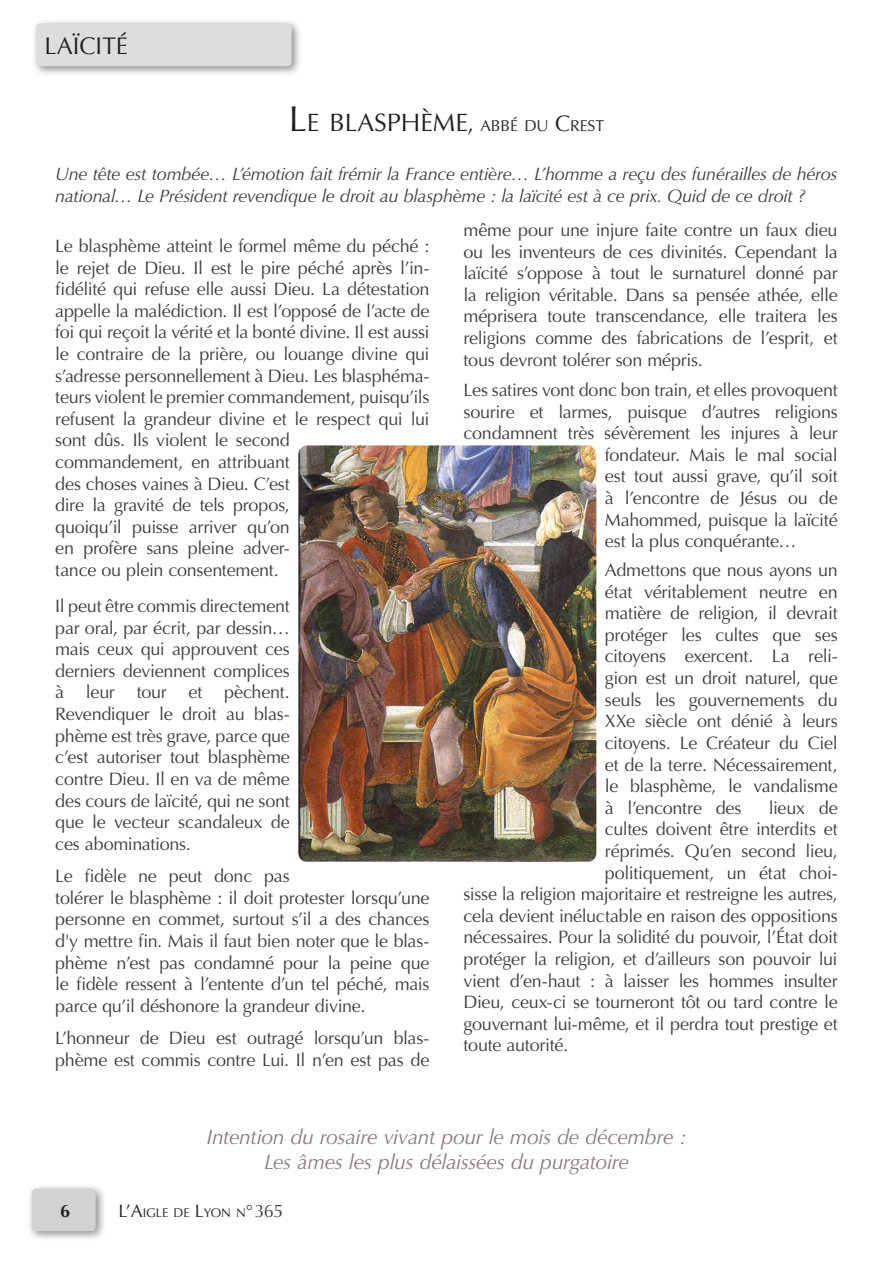
<style>
.page{position:relative;width:893px;height:1263px;background:#fff}
.page>*{position:absolute;margin:0;border:0;box-sizing:border-box;transform-origin:0 0}
.titre_des_article{font:25.2px "Optima";color:#231f20}
.entête__rectangle_gr{font:24.15px "Optima";color:#231f20}
.citation__encadré{font:italic 21px/25.2px "Optima";letter-spacing:-.015em;color:#897c82;text-align:center}
.corps{font:18px/21.6px "Optima";letter-spacing:-.015em;color:#3e3e3f}
.sous_titre__italique{font:italic 18px/21.6px "Optima";letter-spacing:-.015em;color:#3e3e3f}
.t1{font:700 18px "Optima";color:#231f20}
.t2{font:12.6px "Optima";color:#231f20}
.s1{font-size:36px}
.s2{font-size:22.5px}
.s3{font-size:15.75px}
.s4{font-size:18px}
.s5{font-size:18px;color:#3e3e3f}
</style>
<div class="page">
<div style="left:27px;top:1183px;width:80px;height:59px;background:#231f20;opacity:.5"></div>
<div style="left:32px;top:1188px;width:64px;height:43px;background:#d1d2d4;border-radius:4px"></div>
<img style="left:298px;top:445px;width:298px;height:417px">
<div style="left:31px;top:18px;width:272px;height:59px;background:#231f20;opacity:.5"></div>
<div style="left:36px;top:24px;width:255px;height:42px;background:#dcdddf;border-radius:4px"></div>
<div style="left:36px;top:23px;width:255px;height:43px;border:1px solid #dcdddf;border-radius:4px"></div>
<p class="entête__rectangle_gr" style="left:45px;top:32px;width:85px">LAÏCITÉ</p>
<p class="titre_des_article" style="left:289px;top:108px;width:317px"><span class="s1">L</span>E BLASPHÈME<span class="s2">,</span> <span class="s3">ABBÉ DU</span> <span class="s2">C</span><span class="s3">REST</span></p>
<p class="sous_titre__italique" style="left:55px;top:163px;width:784px">Une tête est tombée… L’émotion fait frémir la France entière… L’homme a reçu des funérailles de héros national… Le Président revendique le droit au blasphème : la laïcité est à ce prix. Quid de ce droit ?</p>
<p class="corps" style="left:55px;top:235px;width:376px">Le blasphème atteint le formel même du péché : le rejet de Dieu. Il est le pire péché après l’in&shy;fidélité qui refuse elle aussi Dieu. La détestation appelle la malédiction. Il est l’opposé de l’acte de foi qui reçoit la vérité et la bonté divine. Il est aussi le contraire de la prière, ou louange divine qui s’adresse personnellement à Dieu. Les blasphéma&shy;teurs violent le premier commandement, puisqu’ils refusent la grandeur divine et le respect qui lui sont dûs. Ils violent le second<br>commandement, en attribuant<br>des choses vaines à Dieu. C’est<br>dire la gravité de tels propos,<br>quoiqu’il puisse arriver qu’on<br>en profère sans pleine adver-<br>tance ou plein consentement.</p>
<p class="corps" style="left:55px;top:595px;width:236px;text-align:justify">Il peut être commis directement par oral, par écrit, par dessin… mais ceux qui approuvent ces derniers deviennent complices à leur tour et pèchent.<br>Revendiquer le droit au blas&shy;phème est très grave, parce que c’est autoriser tout blasphème contre Dieu. Il en va de même des cours de laïcité, qui ne sont que le vecteur scandaleux de ces abominations.</p>
<p class="corps" style="left:55px;top:865px;width:376px">Le fidèle ne peut donc pas<br>tolérer le blasphème : il doit protester lorsqu’une personne en commet, surtout s’il a des chances d'y mettre fin. Mais il faut bien noter que le blas&shy;phème n’est pas condamné pour la peine que le fidèle ressent à l’entente d’un tel péché, mais parce qu’il déshonore la grandeur divine.</p>
<p class="corps" style="left:55px;top:1027px;width:376px">L’honneur de Dieu est outragé lorsqu’un blas&shy;phème est commis contre Lui. Il n’en est pas de</p>
<p class="corps" style="left:463px;top:219px;width:376px;text-align:justify">même pour une injure faite contre un faux dieu ou les inventeurs de ces divinités. Cependant la laïcité s’oppose à tout le surnaturel donné par la religion véritable. Dans sa pensée athée, elle méprisera toute transcendance, elle traitera les religions comme des fabrications de l’esprit, et tous devront tolérer son mépris.</p>
<p class="corps" style="left:463px;top:379px;width:376px">Les satires vont donc bon train, et elles provoquent</p>
<p class="corps" style="left:463px;top:401px;width:376px">sourire et larmes, puisque d’autres religions</p>
<p class="corps" style="left:463px;top:423px;width:376px">condamnent très sévèrement les injures à leur</p>
<p class="corps" style="left:605px;top:444px;width:234px">fondateur. Mais le mal social</p>
<p class="corps" style="left:605px;top:466px;width:234px">est tout aussi grave, qu’il soit</p>
<p class="corps" style="left:605px;top:487px;width:234px">à l’encontre de Jésus ou de</p>
<p class="corps" style="left:605px;top:509px;width:234px">Mahommed, puisque la laïcité</p>
<p class="corps" style="left:605px;top:531px;width:193px">est la plus conquérante…</p>
<p class="corps" style="left:605px;top:559px;width:234px;text-align:justify">Admettons que nous ayons un état véritablement neutre en matière de religion, il devrait protéger les cultes que ses citoyens exercent. La reli&shy;gion est un droit naturel, que seuls les gouvernements du XXe siècle ont dénié à leurs citoyens. Le Créateur du Ciel et de la terre. Nécessairement, le blasphème, le vandalisme à l’encontre des</p>
<p class="corps" style="left:769px;top:797px;width:70px">lieux de</p>
<p class="corps" style="left:605px;top:819px;width:234px">cultes doivent être interdits et</p>
<p class="corps" style="left:605px;top:840px;width:234px">réprimés. Qu’en second lieu,</p>
<p class="corps" style="left:605px;top:862px;width:234px">politiquement, un état choi-</p>
<p class="corps" style="left:463px;top:883px;width:376px">sisse la religion majoritaire et restreigne les autres,</p>
<p class="corps" style="left:463px;top:905px;width:376px">cela devient inéluctable en raison des oppositions</p>
<p class="corps" style="left:463px;top:927px;width:376px">nécessaires. Pour la solidité du pouvoir, l’État doit</p>
<p class="corps" style="left:463px;top:948px;width:376px">protéger la religion, et d’ailleurs son pouvoir lui</p>
<p class="corps" style="left:463px;top:970px;width:376px">vient d’en-haut : à laisser les hommes insulter</p>
<p class="corps" style="left:463px;top:991px;width:376px">Dieu, ceux-ci se tourneront tôt ou tard contre le</p>
<p class="corps" style="left:463px;top:1013px;width:376px">gouvernant lui-même, et il perdra tout prestige et</p>
<p class="corps" style="left:463px;top:1035px;width:106px">toute autorité.</p>
<p class="citation__encadré" style="left:207px;top:1124px;width:481px">Intention du rosaire vivant pour le mois de décembre :<br>Les âmes les plus délaissées du purgatoire</p>
<p class="t1" style="left:60px;top:1200px;width:12px">6</p>
<p class="t2" style="left:119px;top:1205px;width:166px"><span class="s4">L’A</span>IGLE DE <span class="s4">L</span>YON N<span class="s4">°</span><span class="s5">365</span></p>
</div>
